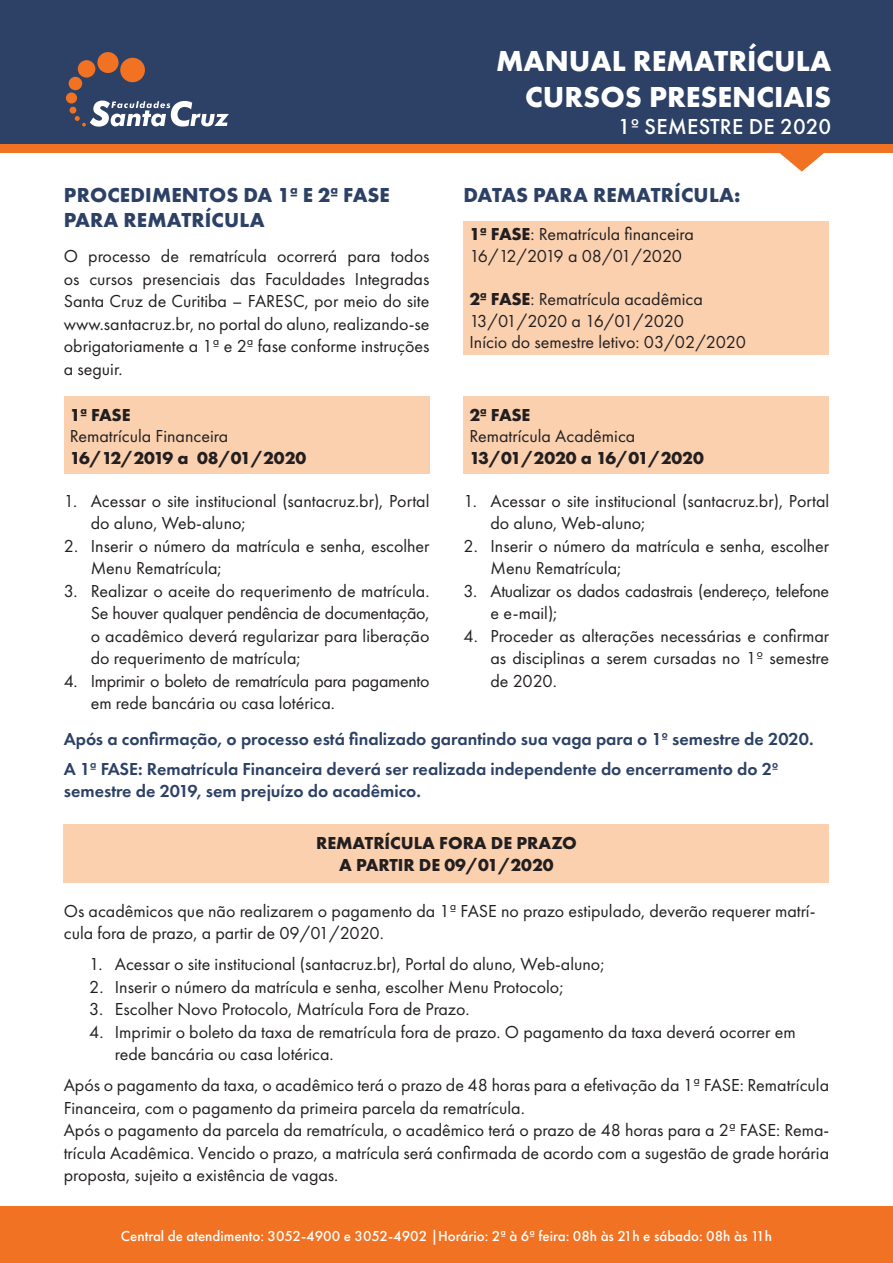
<style>
.page{position:relative;width:893px;height:1263px;background:#fff}
.page>*{position:absolute;margin:0;border:0;box-sizing:border-box;transform-origin:0 0}
.t1{font:700 30px/36px "Futura PT";color:#fff;text-align:right}
.t2{font:500 22.5px "Futura PT";letter-spacing:.01em;color:#fff}
.t3{font:700 21px/25.2px "Futura PT";letter-spacing:.01em;color:#2c4165}
.t4{font:18px/22.5px "Futura PT";color:#231f20}
.t5{font:600 18px/30.2px "Futura PT";color:#2c4165}
.t6{font:18px/22.5px "Futura PT";letter-spacing:-.02em;color:#231f20}
.t7{font:700 18px/21.6px "Futura PT";color:#231f20;text-align:center}
.t8{font:700 18px "Futura PT";letter-spacing:-.04em;color:#231f20}
.t9{font:500 15px "Futura PT";color:#fff}
.s1{font-weight:700}
</style>
<div class="page">
<div style="left:0;top:9px;width:893px;height:144px;background:#f07222"></div>
<div style="left:0;top:1207px;width:893px;height:56px;background:#f07222"></div>
<div style="left:0;top:0;width:893px;height:144px;background:#2c4165"></div>
<div style="left:120px;top:58px;width:25px;height:24px;background:#f07222;border-radius:50%"></div>
<div style="left:97px;top:52px;width:22px;height:21px;background:#f07222;border-radius:50%"></div>
<div style="left:78px;top:60px;width:17px;height:18px;background:#f07222;border-radius:50%"></div>
<div style="left:69px;top:77px;width:13px;height:13px;background:#f07222;border-radius:50%"></div>
<div style="left:66px;top:92px;width:11px;height:12px;background:#f07222;border-radius:50%"></div>
<div style="left:69px;top:107px;width:7px;height:7px;background:#f07222;border-radius:50%"></div>
<svg style="left:75px;top:101px;width:154px;height:26px"></svg>
<svg style="left:779px;top:153px;width:45px;height:19px"></svg>
<div style="left:463px;top:221px;width:366px;height:133px;background:#fad0af"></div>
<div style="left:64px;top:396px;width:365px;height:78px;background:#fad0af"></div>
<div style="left:64px;top:824px;width:765px;height:58px;background:#fad0af"></div>
<div style="left:463px;top:396px;width:366px;height:78px;background:#fad0af"></div>
<p class="t3" style="left:64px;top:182px;width:327px">PROCEDIMENTOS DA 1ª E 2ª FASE<br>PARA REMATRÍCULA</p>
<p class="t4" style="left:64px;top:245px;width:367px;text-align:justify">O processo de rematrícula ocorrerá para todos os cursos presenciais das Faculdades Integradas Santa Cruz de Curitiba – FARESC, por meio do site www.santacruz.br, no portal do aluno, realizando-se obrigatoriamente a 1ª e 2ª fase conforme instruções a seguir.</p>
<p class="t7" style="left:70px;top:403px;width:62px">1ª FASE</p>
<p class="t4" style="left:70px;top:425px;width:160px">Rematrícula Financeira</p>
<p class="t8" style="left:70px;top:446px;width:238px">16/12/2019 a 08/01/2020</p>
<p class="t4" style="left:91px;top:489px;width:340px;text-indent:-27px">1. Acessar o site institucional (santacruz.br), Portal do aluno, Web-aluno;</p>
<p class="t4" style="left:91px;top:534px;width:340px;text-indent:-27px">2. Inserir o número da matrícula e senha, escolher<br>Menu Rematrícula;</p>
<p class="t4" style="left:91px;top:579px;width:340px;text-align:justify;text-indent:-27px">3. Realizar o aceite do requerimento de matrícula.<br>Se houver qualquer pendência de documentação, o acadêmico deverá regularizar para liberação do requerimento de matrícula;</p>
<p class="t6" style="left:91px;top:669px;width:340px;text-indent:-27px">4. Imprimir o boleto de rematrícula para pagamento em rede bancária ou casa lotérica.</p>
<h1 class="t1" style="left:496px;top:42px;width:337px">MANUAL REMATRÍCULA<br>CURSOS PRESENCIAIS</h1>
<p class="t2" style="left:618px;top:113px;width:215px">1º SEMESTRE DE 2020</p>
<p class="t3" style="left:464px;top:182px;width:278px">DATAS PARA REMATRÍCULA:</p>
<p class="t4" style="left:469px;top:223px;width:226px;line-height:21.6px"><span class="s1">1ª FASE</span>: Rematrícula financeira<br>16/12/2019 a 08/01/2020</p>
<p class="t4" style="left:469px;top:288px;width:278px;line-height:21.6px"><span class="s1">2ª FASE</span>: Rematrícula acadêmica<br>13/01/2020 a 16/01/2020<br>Início do semestre letivo: 03/02/2020</p>
<p class="t7" style="left:469px;top:403px;width:62px">2ª FASE</p>
<p class="t4" style="left:469px;top:425px;width:167px">Rematrícula Acadêmica</p>
<p class="t7" style="left:469px;top:446px;width:236px">13/01/2020 a 16/01/2020</p>
<p class="t4" style="left:490px;top:489px;width:340px;text-indent:-27px">1. Acessar o site institucional (santacruz.br), Portal do aluno, Web-aluno;</p>
<p class="t4" style="left:490px;top:534px;width:340px;text-indent:-27px">2. Inserir o número da matrícula e senha, escolher<br>Menu Rematrícula;</p>
<p class="t6" style="left:490px;top:579px;width:340px;text-indent:-27px">3. Atualizar os dados cadastrais (endereço, telefone e e-mail);</p>
<p class="t4" style="left:490px;top:624px;width:340px;text-align:justify;text-indent:-27px">4. Proceder as alterações necessárias e confirmar as disciplinas a serem cursadas no 1º semestre de 2020.</p>
<p class="t5" style="left:64px;top:724px;width:751px">Após a confirmação, o processo está finalizado garantindo sua vaga para o 1º semestre de 2020.<br>A 1ª FASE: Rematrícula Financeira deverá ser realizada independente do encerramento do 2º</p>
<p class="t5" style="left:64px;top:775px;width:359px">semestre de 2019, sem prejuízo do acadêmico.</p>
<p class="t7" style="left:316px;top:832px;width:262px">REMATRÍCULA FORA DE PRAZO<br>A PARTIR DE 09/01/2020</p>
<p class="t4" style="left:64px;top:900px;width:753px">Os acadêmicos que não realizarem o pagamento da 1ª FASE no prazo estipulado, deverão requerer matrí&shy;cula fora de prazo, a partir de 09/01/2020.</p>
<p class="t4" style="left:89px;top:953px;width:517px">1. Acessar o site institucional (santacruz.br), Portal do aluno, Web-aluno;</p>
<p class="t4" style="left:89px;top:975px;width:476px">2. Inserir o número da matrícula e senha, escolher Menu Protocolo;</p>
<p class="t4" style="left:89px;top:998px;width:382px">3. Escolher Novo Protocolo, Matrícula Fora de Prazo.</p>
<p class="t4" style="left:115px;top:1020px;width:682px;text-indent:-26px">4. Imprimir o boleto da taxa de rematrícula fora de prazo. O pagamento da taxa deverá ocorrer em rede bancária ou casa lotérica.</p>
<p class="t4" style="left:64px;top:1074px;width:767px">Após o pagamento da taxa, o acadêmico terá o prazo de 48 horas para a efetivação da 1ª FASE: Rematrícula Financeira, com o pagamento da primeira parcela da rematrícula.<br>Após o pagamento da parcela da rematrícula, o acadêmico terá o prazo de 48 horas para a 2ª FASE: Rema&shy;trícula Acadêmica. Vencido o prazo, a matrícula será confirmada de acordo com a sugestão de grade horária proposta, sujeito a existência de vagas.</p>
<p class="t9" style="left:121px;top:1226px;width:653px">Central de atendimento: 3052-4900 e 3052-4902 |Horário: 2ª à 6ª feira: 08h às 21h e sábado: 08h às 11h</p>
</div>
